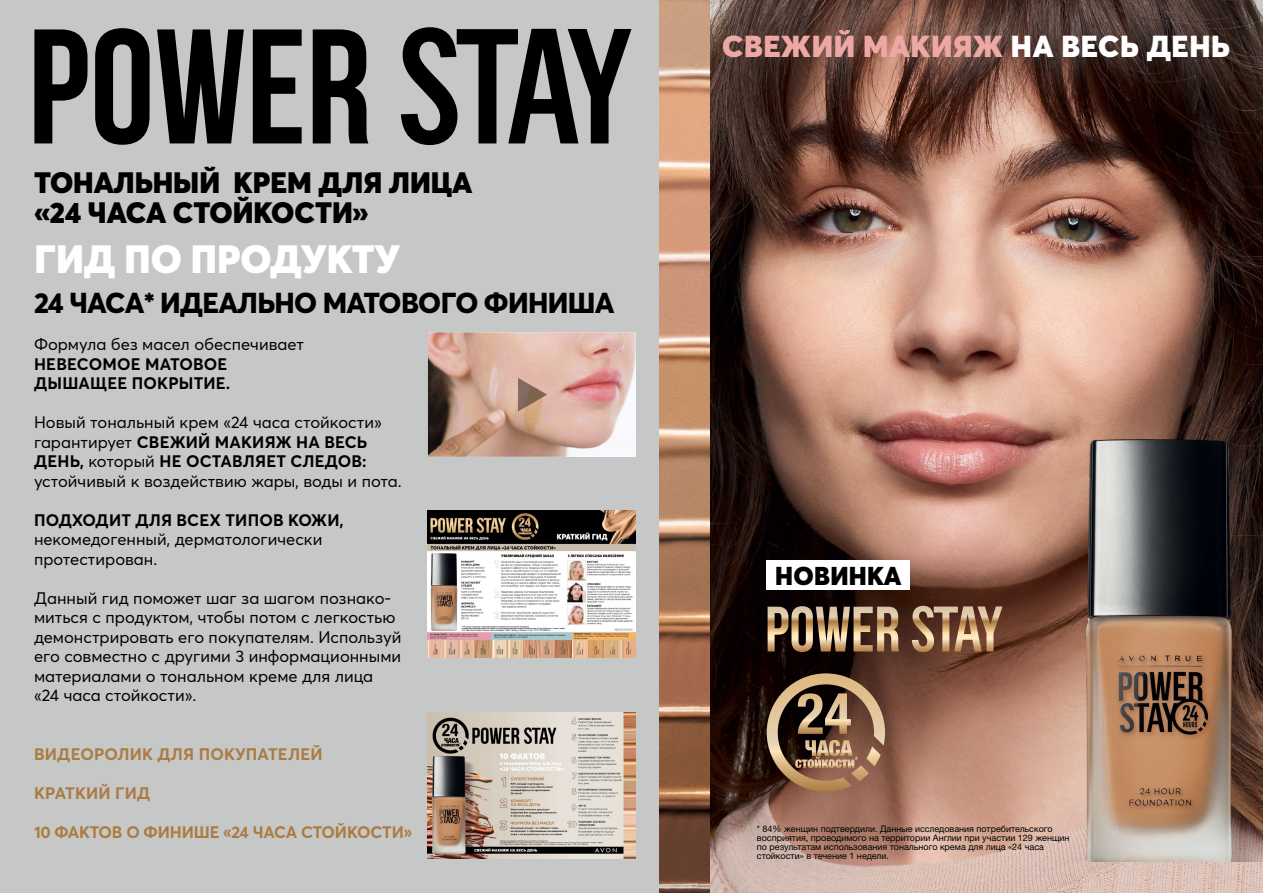
<style>
.page{position:relative;width:1263px;height:893px;background:#fff}
.page>*{position:absolute;margin:0;border:0;box-sizing:border-box;transform-origin:0 0}
.t1{font:900 39px "Averta CY";color:#fff}
.t2{font:900 30px "Averta CY";letter-spacing:.02em;color:#eda7a4}
.t3{font:900 29.1px/30.5px "Averta CY";color:#000}
.t4{font:800 28.5px "Averta CY";letter-spacing:-.02em;color:#000}
.t5{font:900 25.5px "Averta CY";letter-spacing:.01em;color:#000}
.t6{font:16.5px/19.5px "Averta CY";color:#000}
.t7{font:700 16.5px/19.5px "Averta CY";letter-spacing:.01em;color:#000}
.t8{font:700 16.5px "Averta CY";letter-spacing:.01em;color:#ab7b41}
.t9{font:700 16.5px "Averta CY";letter-spacing:-.01em;color:#ab7b41}
.t10{font:9px/9px "Helvetica Neue AVON";color:#000}
.s1{font-weight:700}
.s2{color:#fff}
</style>
<div class="page">
<img style="left:709px;top:0;width:554px;height:893px">
<div style="left:0;top:0;width:676px;height:893px;background:#c6c8c8"></div>
<img style="left:659px;top:0;width:50px;height:893px">
<img style="left:1074px;top:434px;width:189px;height:428px">
<div style="left:767px;top:560px;width:143px;height:29px;background:#fff"></div>
<svg style="left:768px;top:606px;width:234px;height:46px;background:#8b6d52"></svg>
<svg style="left:34px;top:27px;width:597px;height:118px"></svg>
<img style="left:428px;top:511px;width:208px;height:147px">
<img style="left:428px;top:712px;width:208px;height:147px">
<svg style="left:428px;top:332px;width:208px;height:125px;background:#cba598"></svg>
<svg style="left:767px;top:673px;width:118px;height:119px;background:#7f624a"></svg>
<h3 class="t3" style="left:34px;top:166px;width:440px">ТОНАЛЬНЫЙ КРЕМ ДЛЯ ЛИЦА «24 ЧАСА СТОЙКОСТИ»</h3>
<h1 class="t1" style="left:34px;top:231px;width:367px">ГИД ПО ПРОДУКТУ</h1>
<h3 class="t4" style="left:34px;top:282px;width:582px">24 ЧАСА* ИДЕАЛЬНО МАТОВОГО ФИНИША</h3>
<p class="t6" style="left:34px;top:334px;width:271px">Формула без масел обеспечивает</p>
<p class="t7" style="left:34px;top:353px;width:198px">НЕВЕСОМОЕ МАТОВОЕ<br>ДЫШАЩЕЕ ПОКРЫТИЕ.</p>
<p class="t6" style="left:34px;top:412px;width:369px">Новый тональный крем «24 часа стойкости» гарантирует <span class="s1">СВЕЖИЙ МАКИЯЖ НА ВЕСЬ ДЕНЬ,</span> который <span class="s1">НЕ ОСТАВЛЯЕТ СЛЕДОВ: </span>устойчивый к воздействию жары, воды и пота.</p>
<p class="t7" style="left:34px;top:510px;width:311px">ПОДХОДИТ ДЛЯ ВСЕХ ТИПОВ КОЖИ,</p>
<p class="t6" style="left:34px;top:529px;width:290px">некомедогенный, дерматологически протестирован.</p>
<p class="t6" style="left:34px;top:588px;width:369px">Данный гид поможет шаг за шагом познако&shy;миться с продуктом, чтобы потом с легкостью демонстрировать его покупателям. Используй его совместно с другими 3 информационными материалами о тональном креме для лица «24 часа стойкости».</p>
<p class="t8" style="left:34px;top:742px;width:290px">ВИДЕОРОЛИК ДЛЯ ПОКУПАТЕЛЕЙ</p>
<p class="t8" style="left:34px;top:781px;width:118px">КРАТКИЙ ГИД</p>
<p class="t9" style="left:34px;top:820px;width:380px">10 ФАКТОВ О ФИНИШЕ «24 ЧАСА СТОЙКОСТИ»</p>
<h2 class="t2" style="left:722px;top:25px;width:509px">СВЕЖИЙ МАКИЯЖ <span class="s2">НА ВЕСЬ ДЕНЬ</span></h2>
<h3 class="t5" style="left:775px;top:558px;width:128px">НОВИНКА</h3>
<p class="t10" style="left:757px;top:824px;width:314px">* 84% женщин подтвердили. Данные исследования потребительского восприятия, проводимого на территории Англии при участии 129 женщин по результатам использования тонального крема для лица «24 часа стойкости» в течение 1 недели.</p>
</div>
